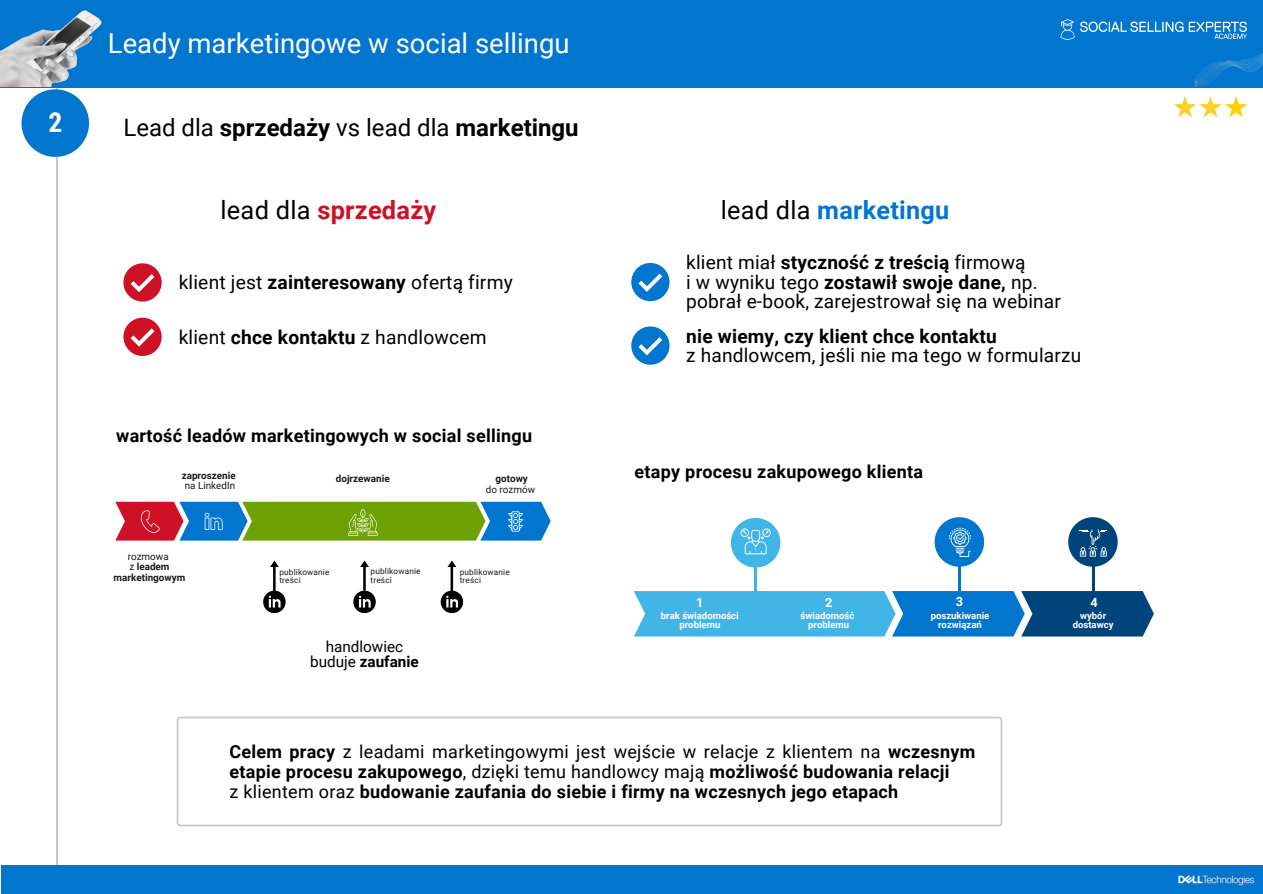
<style>
.page{position:relative;width:1263px;height:894px;background:#fff}
.page>*{position:absolute;margin:0;border:0;box-sizing:border-box;transform-origin:0 0}
.t1{font:27.45px "Roboto";color:#fff}
.t2{font:700 27.45px "Roboto Condensed";color:#fff}
.t3{font:700 25.35px "Roboto";letter-spacing:.01em;color:#ce1126}
.t4{font:700 25.2px "Roboto";letter-spacing:.01em;color:#0076ce}
.t5{font:700 24px "Roboto";color:#000}
.t6{font:19.2px "Roboto";letter-spacing:.01em;color:#000}
.t7{font:19.05px/19px "Roboto";letter-spacing:.01em;color:#000}
.t8{font:700 19.05px "Roboto";letter-spacing:.01em;color:#000}
.t9{font:18px/20.2px "Roboto";letter-spacing:.015em;color:#000}
.t10{font:700 18px "Roboto";letter-spacing:.015em;color:#000}
.t11{font:700 15.3px "Roboto";color:#000}
.t12{font:15.3px "Roboto";color:#000}
.t13{font:700 12.75px "Roboto";color:#fff}
.t14{font:700 9.9px "Roboto";color:#191919}
.t15{font:9.9px "Roboto";color:#191919}
.t16{font:700 9.6px "Roboto";color:#fff}
.t17{font:8.25px "Roboto";letter-spacing:.02em;color:#191919}
.s1{font-weight:400}
.s2{font-weight:400;color:#000}
.s3{font-weight:700}
</style>
<div class="page">
<hr style="left:56px;top:39px;width:2px;height:854px;background:#c8c9c7">
<div style="left:1px;top:865px;width:1262px;height:28px;background:#0076ce"></div>
<img style="left:1178px;top:875px;width:77px;height:11px">
<div style="left:0;top:0;width:1263px;height:87px;background:#0076ce"></div>
<svg style="left:1190px;top:52px;width:73px;height:36px"></svg>
<img style="left:1060px;top:19px;width:187px;height:21px">
<svg style="left:22px;top:89px;width:67px;height:68px"></svg>
<img style="left:0;top:10px;width:101px;height:77px">
<svg style="left:1174px;top:96px;width:73px;height:21px"></svg>
<svg style="left:123px;top:263px;width:39px;height:38px"></svg>
<svg style="left:123px;top:317px;width:39px;height:39px"></svg>
<svg style="left:631px;top:263px;width:38px;height:38px"></svg>
<svg style="left:631px;top:326px;width:38px;height:38px"></svg>
<svg style="left:115px;top:501px;width:436px;height:39px;background:#6c8d54"></svg>
<svg style="left:263px;top:560px;width:23px;height:53px"></svg>
<svg style="left:353px;top:560px;width:23px;height:53px"></svg>
<svg style="left:441px;top:560px;width:22px;height:53px"></svg>
<hr style="left:755px;top:557px;width:2px;height:37px;background:#41b6e6">
<svg style="left:731px;top:518px;width:49px;height:49px"></svg>
<hr style="left:958px;top:557px;width:3px;height:37px;background:#0076ce">
<hr style="left:1092px;top:557px;width:2px;height:37px;background:#00447c">
<svg style="left:935px;top:517px;width:49px;height:49px"></svg>
<svg style="left:1068px;top:517px;width:50px;height:49px"></svg>
<svg style="left:634px;top:591px;width:520px;height:45px;background:#2c90c8"></svg>
<svg style="left:177px;top:716px;width:825px;height:110px"></svg>
<p class="t1" style="left:108px;top:27px;width:463px">Leady marketingowe w social sellingu</p>
<p class="t2" style="left:48px;top:107px;width:15px">2</p>
<p class="t5" style="left:123px;top:113px;width:457px"><span class="s1">Lead dla</span> sprzedaży <span class="s1">vs lead dla</span> marketingu</p>
<p class="t3" style="left:220px;top:195px;width:217px"><span class="s2">lead dla</span> sprzedaży</p>
<p class="t6" style="left:179px;top:271px;width:336px">klient jest <span class="s3">zainteresowany</span> ofertą firmy</p>
<p class="t6" style="left:179px;top:325px;width:309px">klient <span class="s3">chce kontaktu</span> z handlowcem</p>
<p class="t10" style="left:116px;top:424px;width:417px">wartość leadów marketingowych w social sellingu</p>
<p class="t14" style="left:182px;top:469px;width:56px">zaproszenie</p>
<p class="t15" style="left:185px;top:480px;width:52px">na LinkedIn</p>
<p class="t15" style="left:128px;top:550px;width:43px">rozmowa</p>
<p class="t14" style="left:129px;top:561px;width:42px"><span class="s1">z</span> leadem</p>
<p class="t14" style="left:114px;top:571px;width:73px">marketingowym</p>
<p class="t14" style="left:336px;top:472px;width:55px">dojrzewanie</p>
<p class="t14" style="left:495px;top:472px;width:34px">gotowy</p>
<p class="t15" style="left:486px;top:483px;width:51px">do rozmów</p>
<p class="t17" style="left:279px;top:566px;width:52px">publikowanie</p>
<p class="t17" style="left:279px;top:575px;width:23px">treści</p>
<p class="t17" style="left:371px;top:566px;width:52px">publikowanie</p>
<p class="t17" style="left:371px;top:575px;width:23px">treści</p>
<p class="t17" style="left:460px;top:567px;width:52px">publikowanie</p>
<p class="t17" style="left:460px;top:575px;width:23px">treści</p>
<p class="t12" style="left:326px;top:637px;width:79px">handlowiec</p>
<p class="t11" style="left:310px;top:652px;width:110px"><span class="s1">buduje</span> zaufanie</p>
<p class="t4" style="left:721px;top:195px;width:230px"><span class="s2">lead dla</span> marketingu</p>
<p class="t7" style="left:686px;top:253px;width:341px">klient miał <span class="s3">styczność z treścią</span> firmową</p>
<p class="t7" style="left:686px;top:272px;width:376px">i w wyniku tego <span class="s3">zostawił swoje dane,</span> np. pobrał e-book, zarejestrował się na webinar</p>
<p class="t8" style="left:686px;top:325px;width:312px">nie wiemy, czy klient chce kontaktu</p>
<p class="t7" style="left:686px;top:345px;width:397px">z handlowcem, jeśli nie ma tego w formularzu</p>
<p class="t10" style="left:635px;top:461px;width:290px">etapy procesu zakupowego klienta</p>
<p class="t13" style="left:696px;top:594px;width:9px">1</p>
<p class="t13" style="left:956px;top:594px;width:9px">3</p>
<p class="t13" style="left:1091px;top:594px;width:9px">4</p>
<p class="t16" style="left:931px;top:609px;width:60px">poszukiwanie</p>
<p class="t16" style="left:938px;top:619px;width:45px">rozwiązań</p>
<p class="t13" style="left:825px;top:594px;width:9px">2</p>
<p class="t16" style="left:801px;top:609px;width:55px">świadomość</p>
<p class="t16" style="left:808px;top:619px;width:42px">problemu</p>
<p class="t16" style="left:661px;top:609px;width:79px">brak świadomości</p>
<p class="t16" style="left:679px;top:619px;width:42px">problemu</p>
<p class="t16" style="left:1080px;top:609px;width:28px">wybór</p>
<p class="t16" style="left:1073px;top:619px;width:42px">dostawcy</p>
<p class="t9" style="left:229px;top:741px;width:747px"><span class="s3">Celem pracy</span> z leadami marketingowymi jest wejście w relacje z klientem na <span class="s3">wczesnym etapie procesu zakupowego</span>, dzięki temu handlowcy mają <span class="s3">możliwość budowania relacji</span></p>
<p class="t10" style="left:229px;top:781px;width:670px"><span class="s1">z klientem oraz</span> budowanie zaufania do siebie i firmy na wczesnych jego etapach</p>
</div>
